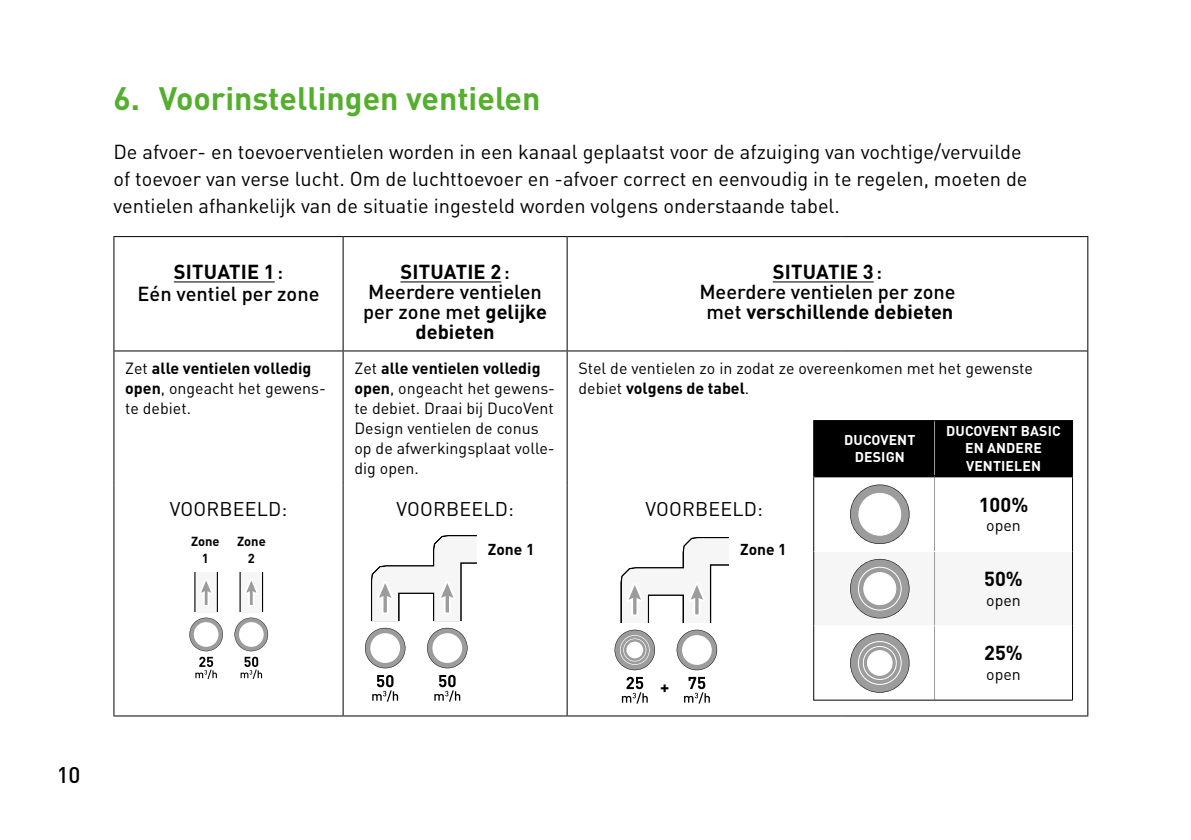
<style>
.page{position:relative;width:1191px;height:840px;background:#fff}
.page>*{position:absolute;margin:0;border:0;box-sizing:border-box;transform-origin:0 0}
.t1{font:700 32px "DINOT";color:#54af2e}
.t2{font:500 22.4px "DINOT";color:#000}
.t3{font:20px/27px "DINOT";color:#000}
.t4{font:500 20px/20px "DINOT";color:#000;text-align:center}
.t5{font:700 20px/20px "DINOT";color:#000;text-align:center}
.t6{font:19.6px "DINOT";letter-spacing:.01em;color:#000}
.t7{font:700 17px "DINOT";color:#000}
.t8{font:16px/20px "DINOT";color:#000}
.t9{font:700 15.6px "DINOT";color:#000}
.t10{font:700 14px/17.2px "DINOT";letter-spacing:.01em;color:#fff;text-align:center}
.t11{font:700 13px/16.6px "DINOT";color:#000;text-align:center}
.s1{font-weight:700}
.s2{font-weight:500}
</style>
<div class="page">
<hr style="left:113px;top:236px;width:230px;height:1px;background:#000">
<hr style="left:113px;top:237px;width:1px;height:114px;background:#000">
<hr style="left:343px;top:236px;width:224px;height:1px;background:#000">
<hr style="left:567px;top:236px;width:274px;height:1px;background:#000">
<hr style="left:841px;top:236px;width:247px;height:1px;background:#000">
<hr style="left:1087px;top:237px;width:1px;height:114px;background:#000">
<hr style="left:113px;top:351px;width:1px;height:134px;background:#000">
<hr style="left:1087px;top:351px;width:1px;height:134px;background:#000">
<hr style="left:113px;top:485px;width:1px;height:230px;background:#000">
<hr style="left:1087px;top:485px;width:1px;height:230px;background:#000">
<hr style="left:113px;top:715px;width:230px;height:1px;background:#000">
<hr style="left:343px;top:715px;width:224px;height:1px;background:#000">
<hr style="left:567px;top:715px;width:274px;height:1px;background:#000">
<hr style="left:841px;top:715px;width:247px;height:1px;background:#000">
<hr style="left:342px;top:237px;width:1px;height:113px;background:#000">
<hr style="left:566px;top:237px;width:1px;height:113px;background:#000">
<hr style="left:342px;top:351px;width:1px;height:134px;background:#000">
<hr style="left:566px;top:351px;width:1px;height:134px;background:#000">
<hr style="left:342px;top:485px;width:1px;height:230px;background:#000">
<hr style="left:566px;top:485px;width:1px;height:230px;background:#000">
<hr style="left:114px;top:350px;width:229px;height:1px;background:#000">
<hr style="left:343px;top:350px;width:224px;height:1px;background:#000">
<hr style="left:567px;top:350px;width:274px;height:1px;background:#000">
<hr style="left:841px;top:350px;width:246px;height:1px;background:#000">
<hr style="left:174px;top:281px;width:101px;height:1px;background:#000">
<hr style="left:400px;top:281px;width:101px;height:1px;background:#000">
<hr style="left:773px;top:281px;width:100px;height:1px;background:#000">
<svg style="left:189px;top:572px;width:80px;height:106px"></svg>
<svg style="left:372px;top:674px;width:26px;height:27px"></svg>
<svg style="left:434px;top:674px;width:26px;height:27px"></svg>
<svg style="left:365px;top:535px;width:111px;height:133px"></svg>
<svg style="left:622px;top:676px;width:26px;height:27px"></svg>
<svg style="left:684px;top:676px;width:26px;height:27px"></svg>
<svg style="left:614px;top:537px;width:115px;height:132px"></svg>
<div style="left:814px;top:421px;width:258px;height:54px;background:#000"></div>
<svg style="left:814px;top:477px;width:258px;height:222px"></svg>
<hr style="left:934px;top:421px;width:1px;height:54px;background:#9c9c9d">
<hr style="left:934px;top:477px;width:1px;height:74px;background:#9c9c9d">
<hr style="left:934px;top:625px;width:1px;height:74px;background:#9c9c9d">
<hr style="left:813px;top:476px;width:1px;height:75px;background:#000">
<hr style="left:813px;top:625px;width:1px;height:74px;background:#000">
<hr style="left:814px;top:625px;width:120px;height:1px;background:#fff">
<hr style="left:934px;top:625px;width:138px;height:1px;background:#fff">
<hr style="left:1072px;top:477px;width:1px;height:74px;background:#000">
<hr style="left:1072px;top:551px;width:1px;height:74px;background:#000">
<hr style="left:1072px;top:625px;width:1px;height:74px;background:#000">
<hr style="left:813px;top:699px;width:121px;height:1px;background:#000">
<hr style="left:934px;top:699px;width:138px;height:1px;background:#000">
<hr style="left:813px;top:420px;width:121px;height:1px;background:#000">
<hr style="left:934px;top:420px;width:139px;height:1px;background:#000">
<hr style="left:1072px;top:421px;width:1px;height:54px;background:#000">
<hr style="left:814px;top:475px;width:120px;height:2px;background:#000">
<hr style="left:934px;top:475px;width:139px;height:2px;background:#000">
<hr style="left:813px;top:421px;width:1px;height:55px;background:#000">
<svg style="left:850px;top:484px;width:59px;height:59px"></svg>
<svg style="left:813px;top:551px;width:259px;height:74px"></svg>
<svg style="left:850px;top:633px;width:59px;height:59px"></svg>
<h2 class="t2" style="left:57px;top:759px;width:25px">10</h2>
<h1 class="t1" style="left:113px;top:76px;width:428px">6. Voorinstellingen ventielen</h1>
<p class="t3" style="left:113px;top:138px;width:915px">De afvoer- en toevoerventielen worden in een kanaal geplaatst voor de afzuiging van vochtige/vervuilde of toevoer van verse lucht. Om de luchttoevoer en -afvoer correct en eenvoudig in te regelen, moeten de ventielen afhankelijk van de situatie ingesteld worden volgens onderstaande tabel.</p>
<p class="t4" style="left:137px;top:260px;width:183px;line-height:22px"><span class="s1">SITUATIE 1</span>:<br>Eén ventiel per zone</p>
<p class="t4" style="left:363px;top:261px;width:186px"><span class="s1">SITUATIE 2</span>:<br>Meerdere ventielen per zone met <span class="s1">gelijke debieten</span></p>
<p class="t5" style="left:699px;top:261px;width:258px">SITUATIE 3<span class="s2">:<br>Meerdere ventielen per zone met</span> verschillende debieten</p>
<p class="t8" style="left:125px;top:357px;width:202px">Zet <span class="s1">alle ventielen volledig open</span>, ongeacht het gewens‑ te debiet.</p>
<p class="t8" style="left:354px;top:357px;width:202px">Zet <span class="s1">alle ventielen volledig open</span>, ongeacht het gewens‑ te debiet. Draai bij DucoVent<br>Design ventielen de conus op de afwerkingsplaat volle‑ dig open.</p>
<p class="t8" style="left:578px;top:357px;width:456px">Stel de ventielen zo in zodat ze overeenkomen met het gewenste debiet <span class="s1">volgens de tabel</span>.</p>
<p class="t6" style="left:170px;top:495px;width:119px">VOORBEELD:</p>
<p class="t11" style="left:191px;top:532px;width:30px">Zone<br>1</p>
<p class="t11" style="left:237px;top:532px;width:30px">Zone<br>2</p>
<p class="t10" style="left:844px;top:430px;width:73px">DUCOVENT<br>DESIGN</p>
<p class="t10" style="left:946px;top:422px;width:116px">DUCOVENT BASIC<br>EN ANDERE<br>VENTIELEN</p>
<p class="t5" style="left:978px;top:493px;width:51px">100%</p>
<p class="t8" style="left:986px;top:514px;width:36px">open</p>
<p class="t5" style="left:984px;top:567px;width:40px">50%</p>
<p class="t8" style="left:986px;top:588px;width:36px">open</p>
<p class="t5" style="left:984px;top:642px;width:40px">25%</p>
<p class="t8" style="left:986px;top:663px;width:36px">open</p>
<p class="t6" style="left:396px;top:495px;width:119px">VOORBEELD:</p>
<p class="t9" style="left:488px;top:538px;width:48px">Zone 1</p>
<p class="t6" style="left:645px;top:495px;width:119px">VOORBEELD:</p>
<p class="t9" style="left:740px;top:538px;width:48px">Zone 1</p>
<p class="t7" style="left:660px;top:675px;width:11px">+</p>
</div>
